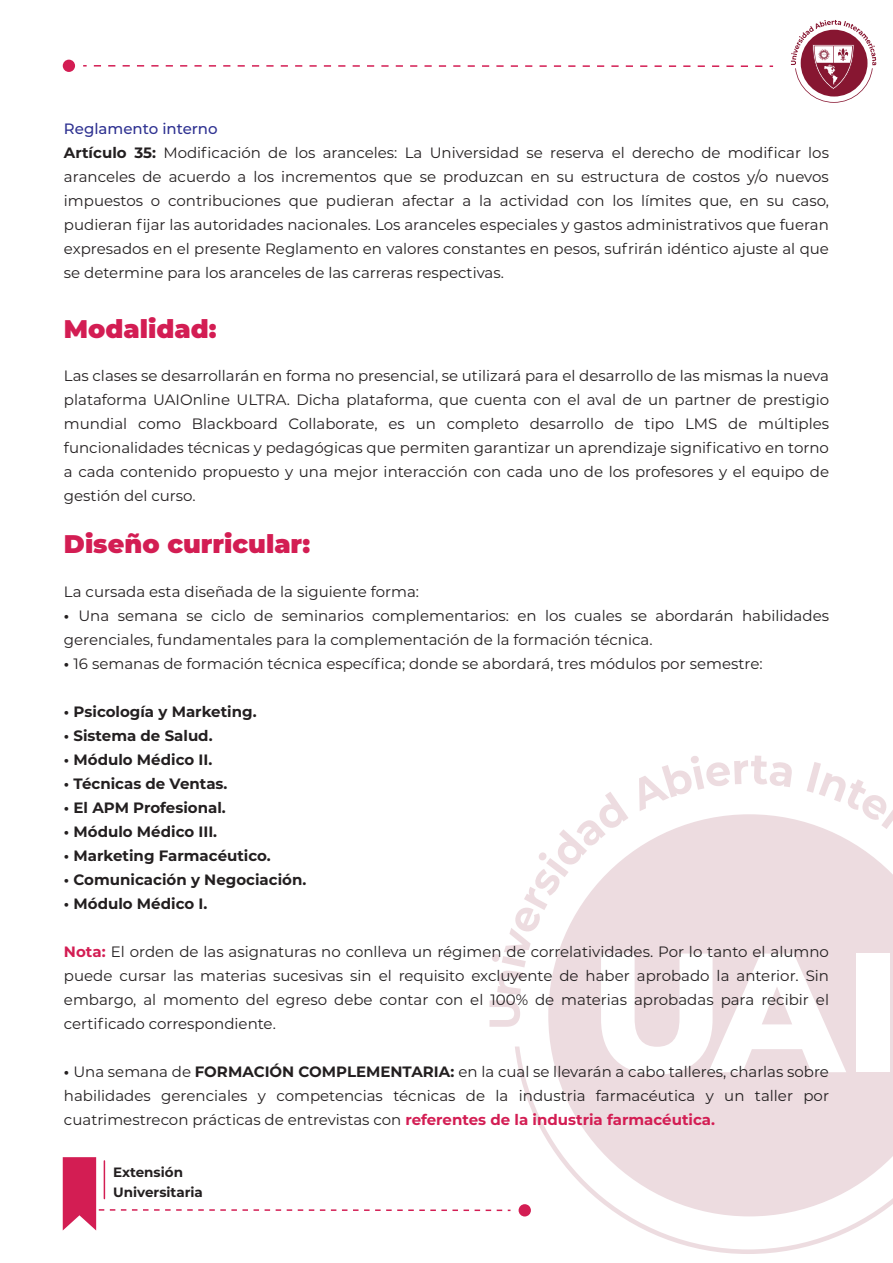
<style>
.page{position:relative;width:893px;height:1263px;background:#fff}
.page>*{position:absolute;margin:0;border:0;box-sizing:border-box;transform-origin:0 0}
.t1{font:900 25.5px "Montserrat";color:#d31d53}
.t2{font:15px/24px "Montserrat";color:#231f20;text-align:justify}
.t3{font:700 15px "Montserrat";color:#231f20}
.t4{font:700 13.5px/20.9px "Montserrat";color:#231f20}
.s1{font-weight:500;color:#2e3191}
.s2{font-weight:700}
.s3{font-weight:700;color:#d31d53}
</style>
<div class="page">
<svg style="left:94px;top:65px;width:679px;height:2px"></svg>
<div style="left:63px;top:60px;width:12px;height:12px;background:#d31d53;border-radius:50%"></div>
<svg style="left:62px;top:755px;width:831px;height:499px"></svg>
<div style="left:519px;top:1204px;width:12px;height:12px;background:#d31d53;border-radius:50%"></div>
<svg style="left:791px;top:20px;width:85px;height:83px"></svg>
<p class="t2" style="left:64px;top:116px;width:767px;text-align:left"><span class="s1">Reglamento interno<br></span><span class="s2">Artículo 35:</span> Modificación de los aranceles: La Universidad se reserva el derecho de modificar los aranceles de acuerdo a los incrementos que se produzcan en su estructura de costos y/o nuevos impuestos o contribuciones que pudieran afectar a la actividad con los límites que, en su caso, pudieran fijar las autoridades nacionales. Los aranceles especiales y gastos administrativos que fueran expresados en el presente Reglamento en valores constantes en pesos, sufrirán idéntico ajuste al que se determine para los aranceles de las carreras respectivas.</p>
<h1 class="t1" style="left:64px;top:309px;width:154px">Modalidad:</h1>
<p class="t2" style="left:64px;top:363px;width:767px">Las clases se desarrollarán en forma no presencial, se utilizará para el desarrollo de las mismas la nueva plataforma UAIOnline ULTRA. Dicha plataforma, que cuenta con el aval de un partner de prestigio mundial como Blackboard Collaborate, es un completo desarrollo de tipo LMS de múltiples funcionalidades técnicas y pedagógicas que permiten garantizar un aprendizaje significativo en torno a cada contenido propuesto y una mejor interacción con cada uno de los profesores y el equipo de gestión del curso.</p>
<h1 class="t1" style="left:64px;top:525px;width:248px">Diseño curricular:</h1>
<p class="t2" style="left:64px;top:579px;width:357px">La cursada esta diseñada de la siguiente forma:</p>
<p class="t2" style="left:64px;top:603px;width:767px"><span class="s2">•</span> Una semana se ciclo de seminarios complementarios: en los cuales se abordarán habilidades gerenciales, fundamentales para la complementación de la formación técnica.</p>
<p class="t2" style="left:64px;top:651px;width:700px"><span class="s2">•</span> 16 semanas de formación técnica específica; donde se abordará, tres módulos por semestre:</p>
<p class="t3" style="left:64px;top:701px;width:194px">• Psicología y Marketing.</p>
<p class="t3" style="left:64px;top:725px;width:150px">• Sistema de Salud.</p>
<p class="t3" style="left:64px;top:749px;width:150px">• Módulo Médico II.</p>
<p class="t3" style="left:64px;top:773px;width:165px">• Técnicas de Ventas.</p>
<p class="t3" style="left:64px;top:797px;width:163px">• El APM Profesional.</p>
<p class="t3" style="left:64px;top:821px;width:155px">• Módulo Médico III.</p>
<p class="t3" style="left:64px;top:845px;width:208px">• Marketing Farmacéutico.</p>
<p class="t3" style="left:64px;top:869px;width:244px">• Comunicación y Negociación.</p>
<p class="t3" style="left:64px;top:893px;width:145px">• Módulo Médico I.</p>
<p class="t2" style="left:64px;top:939px;width:767px"><span class="s3">Nota:</span> El orden de las asignaturas no conlleva un régimen de correlatividades. Por lo tanto el alumno puede cursar las materias sucesivas sin el requisito excluyente de haber aprobado la anterior. Sin embargo, al momento del egreso debe contar con el 100% de materias aprobadas para recibir el certificado correspondiente.</p>
<p class="t2" style="left:64px;top:1059px;width:767px"><span class="s2">•</span> Una semana de <span class="s2">FORMACIÓN COMPLEMENTARIA:</span> en la cual se llevarán a cabo talleres, charlas sobre habilidades gerenciales y competencias técnicas de la industria farmacéutica y un taller por cuatrimestrecon prácticas de entrevistas con <span class="s3">referentes de la industria farmacéutica.</span></p>
<p class="t4" style="left:113px;top:1160px;width:91px">Extensión<br>Universitaria</p>
</div>
